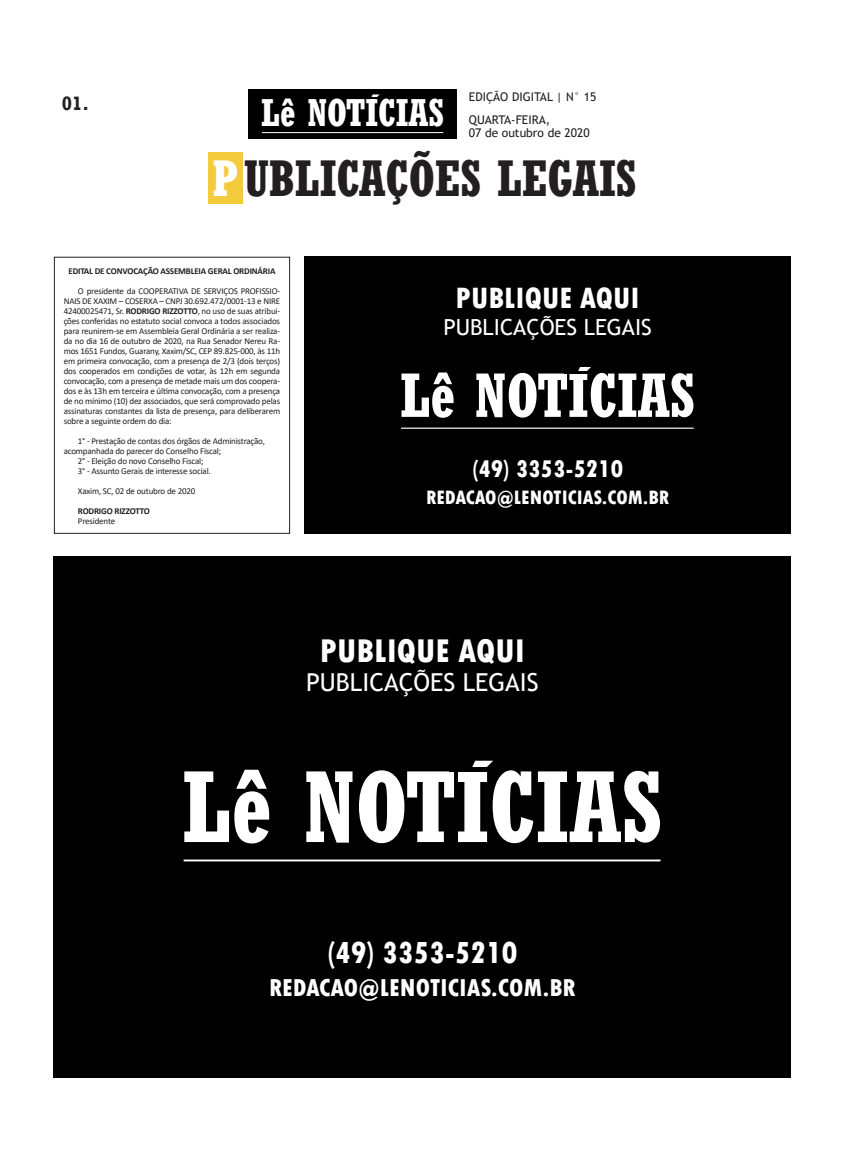
<style>
.page{position:relative;width:842px;height:1163px;background:#fff}
.page>*{position:absolute;margin:0;border:0;box-sizing:border-box;transform-origin:0 0}
.Mat__Título_Principa{font:700 condensed 100.5px "Rockwell";color:#fff;scale:.94 1}
.Mat__Título_Principa-2{font:700 condensed 61.7px "Rockwell";color:#fff;scale:.94 1}
.Mat__Título_Principa-3{font:700 condensed 50.6px "Rockwell";color:#231f20;scale:.94 1}
.Mat__Título_Principa-4{font:700 condensed 38.2px "Rockwell";color:#fff;scale:.94 1}
.t1{font:800 condensed 34.4px "Tw Cen";color:#fff}
.t2{font:800 condensed 32px "Tw Cen";color:#fff}
.t3{font:800 condensed 30.9px "Tw Cen";color:#fff}
.t4{font:800 condensed 25.7px "Tw Cen";color:#fff}
.t5{font:800 condensed 25.3px "Tw Cen";color:#fff}
.t6{font:24.7px "Trebuchet MS";color:#fff}
.t7{font:22.2px "Trebuchet MS";color:#fff}
.t8{font:800 condensed 20.4px "Tw Cen";color:#fff}
.Mat__Título_Principa-5{font:700 19.9px "Rockwell";color:#231f20;scale:.94 1}
.t9{font:12px "Trebuchet MS";color:#231f20}
.Corpo_de_Texto{font:9px/10px "Calibri";letter-spacing:-.02em;color:#231f20;text-align:justify}
.Corpo_de_Texto-2{font:700 9px "Calibri";letter-spacing:-.02em;color:#231f20}
.s1{color:#fff}
.s2{font-weight:700}
</style>
<div class="page">
<div style="left:208px;top:152px;width:34px;height:51px;background:#f5cb3e"></div>
<div style="left:248px;top:89px;width:209px;height:49px;background:#000"></div>
<hr style="left:262px;top:132px;width:181px;height:1px;background:#fff">
<div style="left:304px;top:257px;width:487px;height:276px;background:#000"></div>
<hr style="left:401px;top:427px;width:293px;height:1px;background:#fff">
<div style="left:54px;top:556px;width:737px;height:521px;background:#000"></div>
<hr style="left:184px;top:859px;width:476px;height:2px;background:#fff">
<div style="left:54px;top:257px;width:236px;height:276px;border:1px solid #231f20"></div>
<p class="Mat__Título_Principa-5" style="left:62px;top:91px;width:31px">01.</p>
<p class="Mat__Título_Principa-4" style="left:367px;top:86px;width:14px">´</p>
<p class="Mat__Título_Principa-4" style="left:261px;top:90px;width:196px">Lê NOTICIAS</p>
<p class="t9" style="left:469px;top:89px;width:129px">EDIÇÃO DIGITAL | N° 15</p>
<p class="t9" style="left:469px;top:112px;width:83px">QUARTA-FEIRA,</p>
<p class="t9" style="left:469px;top:125px;width:122px">07 de outubro de 2020</p>
<p class="Mat__Título_Principa-3" style="left:213px;top:148px;width:452px"><span class="s1">P</span> UBLICAÇÕES LEGAIS</p>
<p class="Corpo_de_Texto-2" style="left:68px;top:264px;width:208px">EDITAL DE CONVOCAÇÃO ASSEMBLEIA GERAL ORDINÁRIA</p>
<p class="Corpo_de_Texto" style="left:64px;top:285px;width:218px;text-indent:14px">O presidente da COOPERATIVA DE SERVIÇOS PROFISSIO-NAIS DE XAXIM – COSERXA – CNPJ 30.692.472/0001-13 e NIRE 42400025471, Sr. <span class="s2">RODRIGO RIZZOTTO</span>, no uso de suas atribui&shy;ções conferidas no estatuto social convoca a todos associados para reunirem-se em Assembleia Geral Ordinária a ser realiza&shy;da no dia 16 de outubro de 2020, na Rua Senador Nereu Ra&shy;mos 1651 Fundos, Guarany, Xaxim/SC, CEP 89.825-000, às 11h em primeira convocação, com a presença de 2/3 (dois terços) dos cooperados em condições de votar, às 12h em segunda convocação, com a presença de metade mais um dos coopera&shy;dos e às 13h em terceira e última convocação, com a presença de no mínimo (10) dez associados, que será comprovado pelas assinaturas constantes da lista de presença, para deliberarem sobre a seguinte ordem do dia:</p>
<p class="Corpo_de_Texto" style="left:64px;top:435px;width:203px;text-indent:14px">1° - Prestação de contas dos órgãos de Administração, acompanhada do parecer do Conselho Fiscal;</p>
<p class="Corpo_de_Texto" style="left:78px;top:455px;width:127px">2° - Eleição do novo Conselho Fiscal;</p>
<p class="Corpo_de_Texto" style="left:78px;top:465px;width:134px">3° - Assunto Gerais de interesse social.</p>
<p class="Corpo_de_Texto" style="left:78px;top:485px;width:119px">Xaxim, SC, 02 de outubro de 2020</p>
<p class="Corpo_de_Texto-2" style="left:78px;top:504px;width:74px">RODRIGO RIZZOTTO</p>
<p class="Corpo_de_Texto" style="left:78px;top:515px;width:39px">Presidente</p>
<p class="t3" style="left:456px;top:280px;width:186px">PUBLIQUE AQUI</p>
<p class="t7" style="left:443px;top:313px;width:210px">PUBLICAÇÕES LEGAIS</p>
<p class="Mat__Título_Principa-2" style="left:570px;top:353px;width:22px">´</p>
<p class="Mat__Título_Principa-2" style="left:400px;top:359px;width:316px">Lê NOTICIAS</p>
<p class="t5" style="left:472px;top:454px;width:152px">(49) 3353-5210</p>
<p class="t8" style="left:426px;top:485px;width:245px">REDACAO@LENOTICIAS.COM.BR</p>
<p class="t1" style="left:320px;top:630px;width:207px">PUBLIQUE AQUI</p>
<p class="t6" style="left:306px;top:667px;width:234px">PUBLICAÇÕES LEGAIS</p>
<p class="Mat__Título_Principa" style="left:459px;top:738px;width:35px">´</p>
<p class="Mat__Título_Principa" style="left:182px;top:747px;width:513px">Lê NOTICIAS</p>
<p class="t2" style="left:327px;top:933px;width:192px">(49) 3353-5210</p>
<p class="t4" style="left:269px;top:972px;width:308px">REDACAO@LENOTICIAS.COM.BR</p>
</div>
